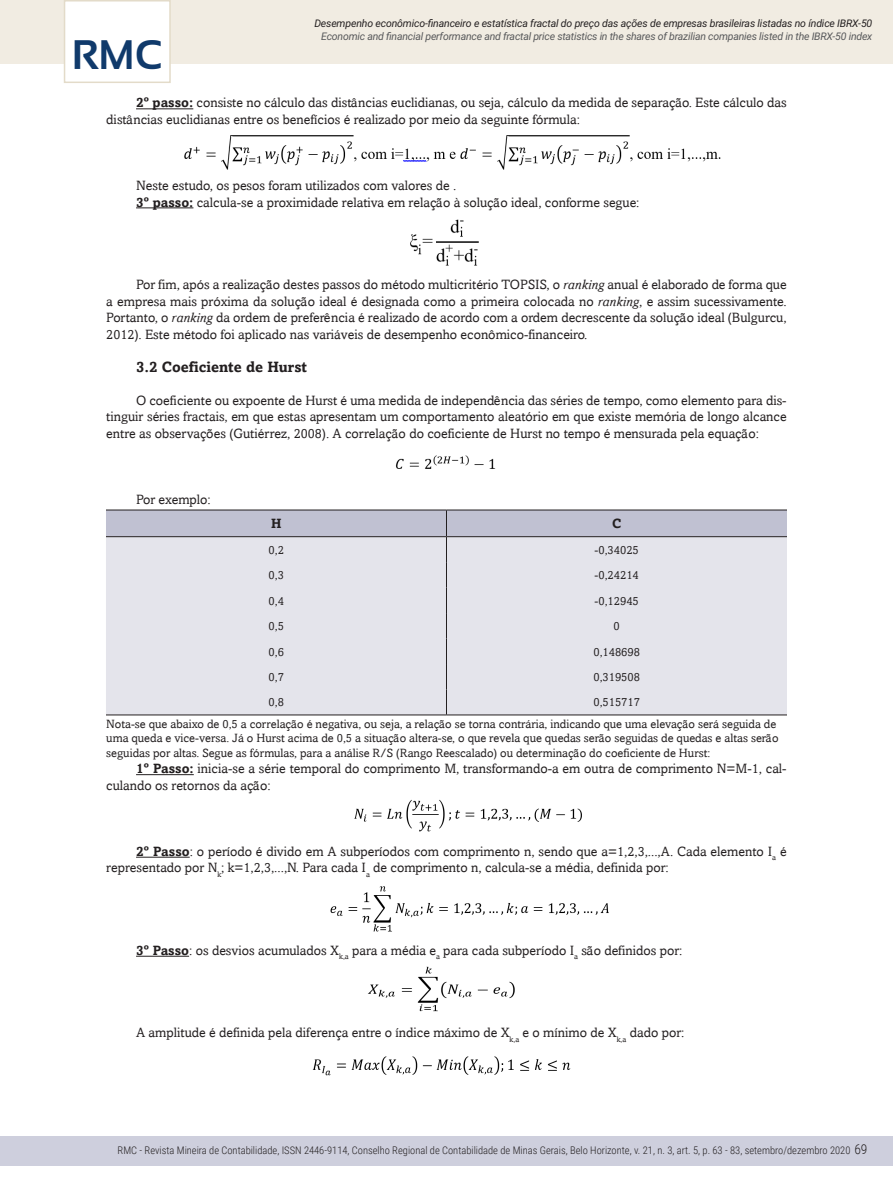
<style>
.page{position:relative;width:893px;height:1191px;background:#fff}
.page>*{position:absolute;margin:0;border:0;box-sizing:border-box;transform-origin:0 0}
.t1{font:700 41.25px "Sansation";color:#103a6b}
.intertitulo_1_1{font:700 15px "Amasis";color:#231f20}
.texto_corrido_1{font:13.5px/16.5px "Amasis";color:#231f20}
.t2{font:300 13.5px "Roboto Condensed";color:#231f20}
.título_quadro_tabela{font:700 13.5px "Amasis";color:#231f20}
.Fonte-tab-img{font:12px/14.4px "Amasis";color:#231f20}
.fonte_quadro_tabela{font:12px "Amasis";color:#231f20}
.t3{font:300 10.5px "Roboto Condensed";color:#231f20}
.t4{font:italic 10.5px "Roboto";letter-spacing:-.02em;color:#57585a}
.t5{font:italic 10.5px "Roboto";letter-spacing:-.015em;color:#231f20}
.s1{font-weight:700}
.s2{font-style:italic}
</style>
<div class="page">
<div style="left:0;top:1135px;width:893px;height:30px;background:#cecfdd"></div>
<div style="left:0;top:0;width:893px;height:64px;background:#f1ece2"></div>
<div style="left:64px;top:0;width:107px;height:83px;background:#fff;border:2px solid #e3dbc9"></div>
<hr style="left:136px;top:108px;width:57px;height:1px;background:#231f20">
<hr style="left:136px;top:207px;width:57px;height:1px;background:#231f20">
<hr style="left:136px;top:774px;width:58px;height:1px;background:#231f20">
<hr style="left:136px;top:857px;width:54px;height:1px;background:#231f20">
<hr style="left:136px;top:956px;width:53px;height:1px;background:#231f20">
<img style="left:184px;top:135px;width:537px;height:35px">
<img style="left:410px;top:219px;width:69px;height:47px">
<img style="left:396px;top:455px;width:100px;height:14px">
<hr style="left:446px;top:509px;width:341px;height:1px;background:#231f20">
<hr style="left:106px;top:509px;width:340px;height:1px;background:#231f20">
<hr style="left:106px;top:714px;width:340px;height:1px;background:#231f20">
<svg style="left:106px;top:510px;width:681px;height:204px;background:#dddde6"></svg>
<hr style="left:446px;top:714px;width:341px;height:1px;background:#231f20">
<img style="left:354px;top:799px;width:228px;height:33px">
<img style="left:330px;top:886px;width:279px;height:46px">
<img style="left:368px;top:966px;width:147px;height:46px">
<img style="left:312px;top:1056px;width:259px;height:20px">
<p class="t5" style="left:314px;top:16px;width:560px">Desempenho econômico-financeiro e estatística fractal do preço das ações de empresas brasileiras listadas no índice IBRX-50</p>
<p class="t4" style="left:321px;top:29px;width:553px">Economic and financial performance and fractal price statistics in the shares of brazilian companies listed in the IBRX-50 index</p>
<h1 class="t1" style="left:72px;top:32px;width:92px">RMC</h1>
<p class="texto_corrido_1" style="left:106px;top:95px;width:682px;text-indent:30px"><span class="s1">2º passo:</span> consiste no cálculo das distâncias euclidianas, ou seja, cálculo da medida de separação. Este cálculo das distâncias euclidianas entre os benefícios é realizado por meio da seguinte fórmula:</p>
<p class="texto_corrido_1" style="left:136px;top:177px;width:322px">Neste estudo, os pesos foram utilizados com valores de .</p>
<p class="texto_corrido_1" style="left:136px;top:194px;width:505px"><span class="s1">3º passo:</span> calcula-se a proximidade relativa em relação à solução ideal, conforme segue:</p>
<p class="texto_corrido_1" style="left:106px;top:276px;width:682px;text-align:justify;text-indent:30px">Por fim, após a realização destes passos do método multicritério TOPSIS, o <span class="s2">ranking</span> anual é elaborado de forma que a empresa mais próxima da solução ideal é designada como a primeira colocada no <span class="s2">ranking</span>, e assim sucessivamente.<br>Portanto, o <span class="s2">ranking</span> da ordem de preferência é realizado de acordo com a ordem decrescente da solução ideal (Bulgurcu, 2012). Este método foi aplicado nas variáveis de desempenho econômico-financeiro.</p>
<p class="intertitulo_1_1" style="left:136px;top:357px;width:173px">3.2 Coeficiente de Hurst</p>
<p class="texto_corrido_1" style="left:106px;top:392px;width:682px;text-align:justify;text-indent:30px">O coeficiente ou expoente de Hurst é uma medida de independência das séries de tempo, como elemento para dis&shy;tinguir séries fractais, em que estas apresentam um comportamento aleatório em que existe memória de longo alcance entre as observações (Gutiérrez, 2008). A correlação do coeficiente de Hurst no tempo é mensurada pela equação:</p>
<p class="texto_corrido_1" style="left:136px;top:491px;width:76px">Por exemplo:</p>
<p class="título_quadro_tabela" style="left:271px;top:515px;width:12px">H</p>
<p class="título_quadro_tabela" style="left:612px;top:515px;width:11px">C</p>
<p class="fonte_quadro_tabela" style="left:269px;top:542px;width:17px">0,2</p>
<p class="fonte_quadro_tabela" style="left:595px;top:542px;width:46px">-0,34025</p>
<p class="fonte_quadro_tabela" style="left:269px;top:568px;width:17px">0,3</p>
<p class="fonte_quadro_tabela" style="left:595px;top:568px;width:46px">-0,24214</p>
<p class="fonte_quadro_tabela" style="left:269px;top:593px;width:17px">0,4</p>
<p class="fonte_quadro_tabela" style="left:595px;top:593px;width:46px">-0,12945</p>
<p class="fonte_quadro_tabela" style="left:269px;top:619px;width:17px">0,5</p>
<p class="fonte_quadro_tabela" style="left:614px;top:619px;width:8px">0</p>
<p class="fonte_quadro_tabela" style="left:269px;top:644px;width:17px">0,6</p>
<p class="fonte_quadro_tabela" style="left:593px;top:644px;width:48px">0,148698</p>
<p class="fonte_quadro_tabela" style="left:269px;top:670px;width:17px">0,7</p>
<p class="fonte_quadro_tabela" style="left:593px;top:670px;width:48px">0,319508</p>
<p class="fonte_quadro_tabela" style="left:269px;top:695px;width:17px">0,8</p>
<p class="fonte_quadro_tabela" style="left:593px;top:695px;width:48px">0,515717</p>
<p class="Fonte-tab-img" style="left:106px;top:716px;width:674px">Nota-se que abaixo de 0,5 a correlação é negativa, ou seja, a relação se torna contrária, indicando que uma elevação será seguida de uma queda e vice-versa. Já o Hurst acima de 0,5 a situação altera-se, o que revela que quedas serão seguidas de quedas e altas serão seguidas por altas. Segue as fórmulas, para a análise R/S (Rango Reescalado) ou determinação do coeficiente de Hurst:</p>
<p class="texto_corrido_1" style="left:106px;top:760px;width:682px;text-indent:30px"><span class="s1">1º Passo:</span> inicia-se a série temporal do comprimento M, transformando-a em outra de comprimento N=M-1, cal&shy;culando os retornos da ação:</p>
<p class="texto_corrido_1" style="left:106px;top:843px;width:682px;text-indent:30px"><span class="s1">2º Passo</span>: o período é divido em A subperíodos com comprimento n, sendo que a=1,2,3,...,A. Cada elemento I<sub>a</sub> é representado por N<sub>k</sub>; k=1,2,3,...,N. Para cada I<sub>a</sub> de comprimento n, calcula-se a média, definida por:</p>
<p class="texto_corrido_1" style="left:136px;top:942px;width:548px"><span class="s1">3º Passo</span>: os desvios acumulados X<sub>k,a</sub> para a média e<sub>a</sub> para cada subperíodo I<sub>a</sub> são definidos por:</p>
<p class="texto_corrido_1" style="left:136px;top:1024px;width:550px">A amplitude é definida pela diferença entre o índice máximo de X<sub>k,a</sub> e o mínimo de X<sub>k,a</sub> dado por:</p>
<p class="t2" style="left:854px;top:1140px;width:15px">69</p>
<p class="t3" style="left:118px;top:1143px;width:734px">RMC - Revista Mineira de Contabilidade, ISSN 2446-9114, Conselho Regional de Contabilidade de Minas Gerais, Belo Horizonte, v. 21, n. 3, art. 5, p. 63 - 83, setembro/dezembro 2020</p>
</div>
